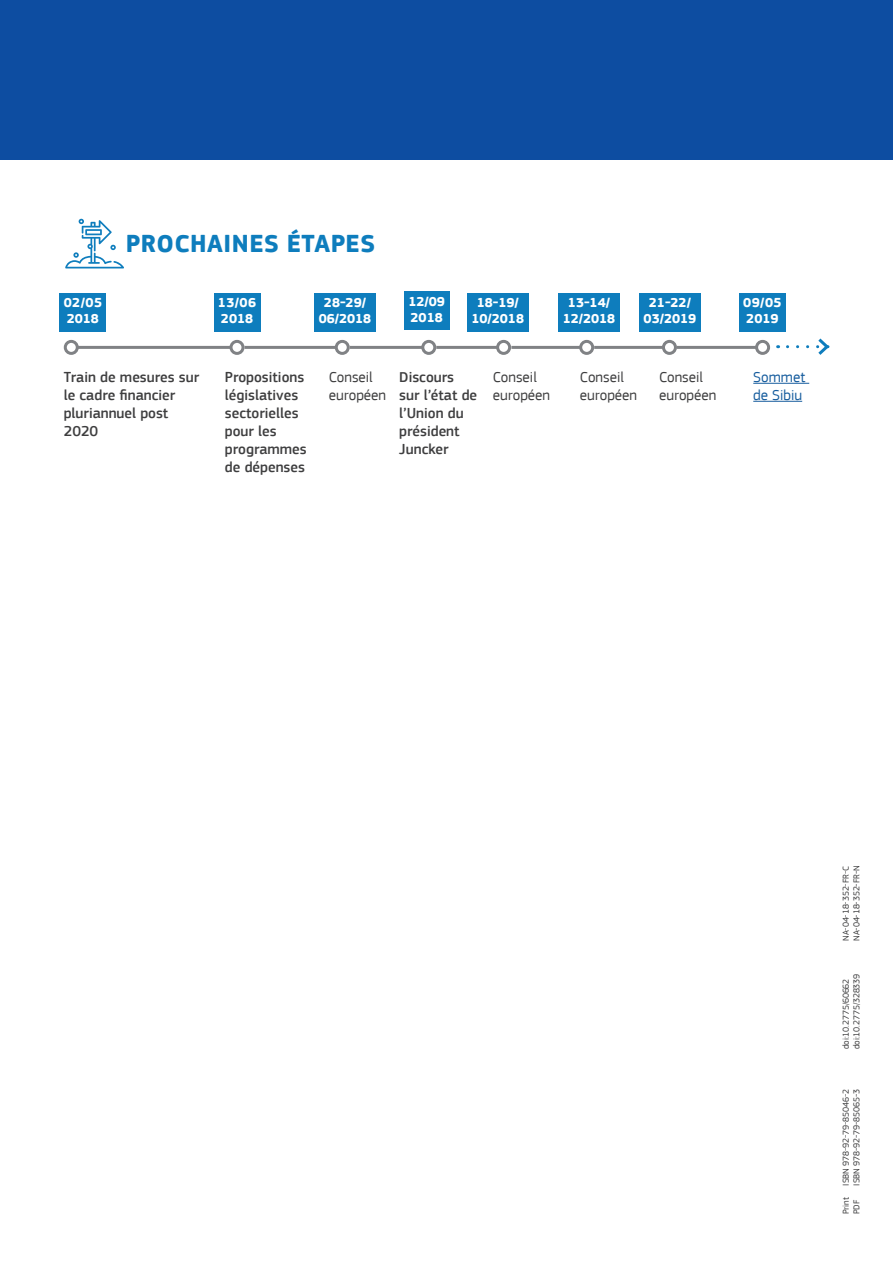
<style>
.page{position:relative;width:893px;height:1263px;background:#fff}
.page>*{position:absolute;margin:0;border:0;box-sizing:border-box;transform-origin:0 0}
.Sub-title_1{font:700 25.5px "EC Square Sans Pro";letter-spacing:.02em;color:#0e7dbd}
.Body_Text{font:500 15px/18px "EC Square Sans Pro";color:#3e3e3f}
.Body_Text-2{font:15px/18px "EC Square Sans Pro";color:#3e3e3f}
.Body_Text-3{font:15px/18px "EC Square Sans Pro";color:#175d9e}
.Sub-title_3{font:700 13.5px/16.2px "EC Square Sans Pro";color:#fff}
.Body_Text-4{font:9px "EC Square Sans Pro";letter-spacing:-.01em;color:#3e3e3f}
</style>
<div class="page">
<svg style="left:65px;top:219px;width:59px;height:49px"></svg>
<hr style="left:753px;top:383px;width:56px;height:1px;background:#175d9e">
<hr style="left:753px;top:401px;width:49px;height:1px;background:#175d9e">
<hr style="left:77px;top:346px;width:154px;height:3px;background:#808285">
<div style="left:64px;top:340px;width:15px;height:15px;border:3px solid #808285;border-radius:50%"></div>
<div style="left:229px;top:340px;width:15px;height:15px;border:3px solid #808285;border-radius:50%"></div>
<hr style="left:244px;top:346px;width:92px;height:3px;background:#808285">
<div style="left:335px;top:340px;width:15px;height:15px;border:3px solid #808285;border-radius:50%"></div>
<hr style="left:350px;top:346px;width:73px;height:3px;background:#808285">
<div style="left:421px;top:340px;width:15px;height:15px;border:3px solid #808285;border-radius:50%"></div>
<hr style="left:436px;top:346px;width:62px;height:3px;background:#808285">
<div style="left:496px;top:340px;width:15px;height:15px;border:3px solid #808285;border-radius:50%"></div>
<hr style="left:511px;top:346px;width:70px;height:3px;background:#808285">
<div style="left:579px;top:340px;width:15px;height:15px;border:3px solid #808285;border-radius:50%"></div>
<hr style="left:594px;top:346px;width:69px;height:3px;background:#808285">
<div style="left:662px;top:340px;width:15px;height:15px;border:3px solid #808285;border-radius:50%"></div>
<hr style="left:677px;top:346px;width:80px;height:3px;background:#808285">
<div style="left:755px;top:340px;width:15px;height:15px;border:3px solid #808285;border-radius:50%"></div>
<svg style="left:787px;top:338px;width:43px;height:17px"></svg>
<div style="left:60px;top:293px;width:46px;height:38px;background:#0e7dbd"></div>
<div style="left:214px;top:293px;width:46px;height:38px;background:#0e7dbd"></div>
<div style="left:739px;top:293px;width:47px;height:38px;background:#0e7dbd"></div>
<div style="left:314px;top:293px;width:62px;height:38px;background:#0e7dbd"></div>
<div style="left:467px;top:293px;width:61px;height:38px;background:#0e7dbd"></div>
<div style="left:558px;top:293px;width:62px;height:38px;background:#0e7dbd"></div>
<div style="left:639px;top:293px;width:61px;height:38px;background:#0e7dbd"></div>
<div style="left:404px;top:291px;width:45px;height:39px;background:#0e7dbd"></div>
<div style="left:0;top:0;width:893px;height:160px;background:#0d4da1"></div>
<p class="Sub-title_1" style="left:126px;top:229px;width:251px">PROCHAINES ÉTAPES</p>
<p class="Sub-title_3" style="left:408px;top:294px;width:38px">12/09<br>2018</p>
<p class="Sub-title_3" style="left:319px;top:295px;width:54px;text-align:center">28-29/<br>06/2018</p>
<p class="Sub-title_3" style="left:471px;top:295px;width:54px;text-align:center">18-19/<br>10/2018</p>
<p class="Sub-title_3" style="left:563px;top:295px;width:54px;text-align:center">13-14/<br>12/2018</p>
<p class="Sub-title_3" style="left:644px;top:295px;width:54px;text-align:center">21-22/<br>03/2019</p>
<p class="Sub-title_3" style="left:64px;top:295px;width:40px">02/05<br>2018</p>
<p class="Sub-title_3" style="left:218px;top:295px;width:40px">13/06<br>2018</p>
<p class="Sub-title_3" style="left:743px;top:295px;width:40px">09/05<br>2019</p>
<p class="Body_Text" style="left:64px;top:369px;width:137px">Train de mesures sur le cadre financier pluriannuel post<br>2020</p>
<p class="Body_Text" style="left:225px;top:369px;width:83px">Propositions législatives sectorielles pour les programmes de dépenses</p>
<p class="Body_Text-2" style="left:329px;top:368px;width:59px">Conseil européen</p>
<p class="Body_Text-2" style="left:493px;top:368px;width:59px">Conseil européen</p>
<p class="Body_Text-2" style="left:580px;top:368px;width:59px">Conseil européen</p>
<p class="Body_Text-2" style="left:659px;top:368px;width:59px">Conseil européen</p>
<p class="Body_Text-3" style="left:753px;top:368px;width:53px">Sommet de Sibiu</p>
<p class="Body_Text" style="left:399px;top:369px;width:79px">Discours sur l’état de l’Union du président<br>Juncker</p>
<p class="Body_Text-4" style="left:851px;top:941px;width:77px;rotate:-90deg">NA-04-18-352-FR-N</p>
<p class="Body_Text-4" style="left:840px;top:941px;width:76px;rotate:-90deg">NA-04-18-352-FR-C</p>
<p class="Body_Text-4" style="left:851px;top:1049px;width:77px;rotate:-90deg">doi:10.2775/328339</p>
<p class="Body_Text-4" style="left:840px;top:1049px;width:72px;rotate:-90deg">doi:10.2775/60662</p>
<p class="Body_Text-4" style="left:851px;top:1185px;width:98px;rotate:-90deg">ISBN 978-92-79-85065-3</p>
<p class="Body_Text-4" style="left:840px;top:1185px;width:98px;rotate:-90deg">ISBN 978-92-79-85046-2</p>
<p class="Body_Text-4" style="left:840px;top:1214px;width:18px;rotate:-90deg">Print</p>
<p class="Body_Text-4" style="left:851px;top:1214px;width:16px;rotate:-90deg">PDF</p>
</div>
